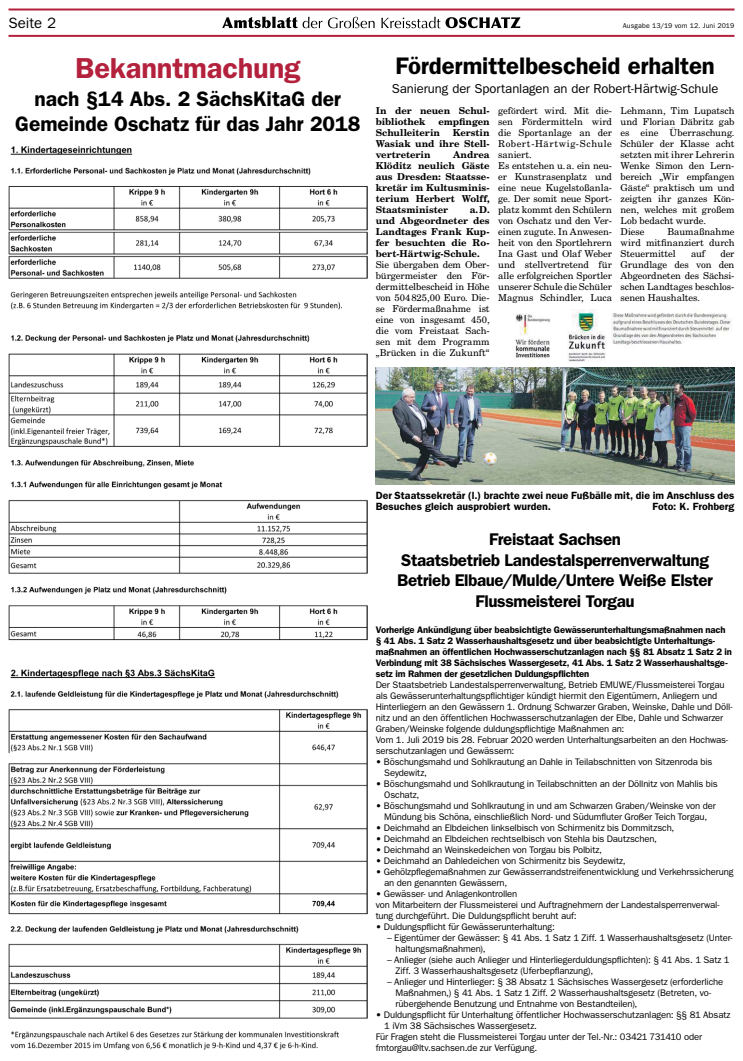
<style>
.page{position:relative;width:743px;height:1061px;background:#fff}
.page>*{position:absolute;margin:0;border:0;box-sizing:border-box;transform-origin:0 0}
.t1{font:600 29px "Franklin Gothic";letter-spacing:-.005em;color:#b3213c}
.t2{font:600 24px "Franklin Gothic";letter-spacing:-.005em;color:#000}
.t3{font:600 21px/25.2px "Franklin Gothic";letter-spacing:-.005em;color:#000;text-align:center}
.t4{font:600 17px/20.4px "Franklin Gothic";letter-spacing:-.025em;color:#000;text-align:center}
.t5{font:15px "Franklin Gothic";color:#000}
.t6{font:13px "Franklin Gothic";letter-spacing:-.005em;color:#000}
.t7{font:600 10.5px/11px "Franklin Gothic";letter-spacing:.005em;color:#000}
.t8{font:9.5px/11px "Franklin Gothic";letter-spacing:-.015em;color:#000}
.t9{font:9.5px/11px "New Century Schlbk";letter-spacing:-.005em;color:#000;text-align:justify}
.t10{font:600 9.5px/11px "Franklin Gothic";letter-spacing:-.015em;color:#000}
.t11{font:700 9.5px/11px "New Century Schlbk";letter-spacing:-.005em;color:#000;text-align:justify}
.t12{font:7px "Franklin Gothic";letter-spacing:.02em;color:#000}
</style>
<div class="page">
<svg style="left:222px;top:17px;width:298px;height:11px"></svg>
<hr style="left:9px;top:35px;width:725px;height:2px;background:#b3213c">
<hr style="left:9px;top:9px;width:725px;height:2px;background:#b3213c">
<img style="left:9px;top:146px;width:358px;height:494px">
<img style="left:9px;top:669px;width:358px;height:380px">
<img style="left:376px;top:367px;width:358px;height:117px">
<img style="left:515px;top:309px;width:216px;height:53px">
<h3 class="t5" style="left:9px;top:14px;width:49px">Seite 2</h3>
<p class="t12" style="left:623px;top:21px;width:113px">Ausgabe 13/19 vom 12. Juni 2019</p>
<h1 class="t1" style="left:75px;top:50px;width:227px">Bekanntmachung</h1>
<h3 class="t3" style="left:15px;top:86px;width:347px">nach §14 Abs. 2 SächsKitaG der<br>Gemeinde Oschatz für das Jahr 2018</h3>
<h2 class="t2" style="left:395px;top:51px;width:321px">Fördermittelbescheid erhalten</h2>
<h3 class="t6" style="left:392px;top:81px;width:328px">Sanierung der Sportanlagen an der Robert-Härtwig-Schule</h3>
<p class="t11" style="left:376px;top:105px;width:115px">In der neuen Schul&shy;bibliothek</p>
<p class="t11" style="left:376px;top:116px;width:115px;text-indent:63px">empfingen<br>Schulleiterin</p>
<p class="t11" style="left:376px;top:127px;width:115px;text-indent:77px">Kerstin Wasiak und ihre Stell&shy;vertreterin</p>
<p class="t11" style="left:376px;top:149px;width:115px;text-indent:77px">Andrea Klöditz neulich Gäste aus Dresden: Staatsse&shy;kretär im Kultusminis&shy;terium Herbert Wolff, Staatsminister</p>
<p class="t11" style="left:376px;top:204px;width:115px;text-indent:94px">a.D. und Abgeordneter des Landtages Frank Kup&shy;fer besuchten die Ro&shy;bert-Härtwig-Schule.</p>
<p class="t9" style="left:376px;top:259px;width:115px">Sie übergaben dem Ober&shy;bürgermeister den För&shy;dermittelbescheid in Höhe von 504825,00 Euro. Die&shy;se Fördermaßnahme ist eine von insgesamt 450, die vom Freistaat Sach&shy;sen mit dem Programm „Brücken in die Zukunft“</p>
<p class="t9" style="left:498px;top:105px;width:115px;text-align:left">gefördert wird. Mit die&shy;sen Fördermitteln wird die Sportanlage an der<br>Robert-Härtwig-Schule saniert.<br>Es entstehen u.a. ein neu&shy;er Kunstrasenplatz und eine neue Kugelstoßanla&shy;ge. Der somit neue Sport&shy;platz kommt den Schülern von Oschatz und den Ver&shy;einen zugute. In Anwesen&shy;heit von den Sportlehrern<br>Ina Gast und Olaf Weber und stellvertretend für alle erfolgreichen Sportler unserer Schule die Schüler<br>Magnus Schindler, Luca</p>
<p class="t9" style="left:620px;top:105px;width:115px;text-align:left">Lehmann, Tim Lupatsch und Florian Däbritz gab es eine Überraschung.<br>Schüler der Klasse acht setzten mit ihrer Lehrerin<br>Wenke Simon den Lern&shy;bereich „Wir empfangen<br>Gäste“ praktisch um und zeigten ihr ganzes Kön&shy;nen, welches mit großem<br>Lob bedacht wurde.<br>Diese</p>
<p class="t9" style="left:620px;top:226px;width:115px;text-indent:47px">Baumaßnahme wird mitfinanziert durch Steuermittel</p>
<p class="t9" style="left:620px;top:248px;width:115px;text-indent:100px">der Grundlage des von den Abgeordneten des Sächsi&shy;schen Landtages beschlos&shy;senen Haushaltes.</p>
<p class="t9" style="left:691px;top:248px;width:16px">auf</p>
<p class="t7" style="left:376px;top:490px;width:360px">Der Staatssekretär (l.) brachte zwei neue Fußbälle mit, die im Anschluss des<br>Besuches gleich ausprobiert wurden.</p>
<p class="t7" style="left:652px;top:501px;width:84px">Foto: K. Frohberg</p>
<h3 class="t4" style="left:397px;top:529px;width:317px">Freistaat Sachsen<br>Staatsbetrieb Landestalsperrenverwaltung Betrieb Elbaue/Mulde/Untere Weiße Elster Flussmeisterei Torgau</h3>
<p class="t10" style="left:376px;top:623px;width:358px">Vorherige Ankündigung über beabsichtigte Gewässerunterhaltungsmaßnahmen nach § 41 Abs. 1 Satz 2 Wasserhaushaltsgesetz und über beabsichtigte Unterhaltungs&shy;maßnahmen an öffentlichen Hochwasserschutzanlagen nach §§ 81 Absatz 1 Satz 2 in Verbindung mit 38 Sächsisches Wassergesetz, 41 Abs. 1 Satz 2 Wasserhaushaltsge&shy;setz im Rahmen der gesetzlichen Duldungspflichten</p>
<p class="t8" style="left:376px;top:678px;width:358px">Der Staatsbetrieb Landestalsperrenverwaltung, Betrieb EMUWE/Flussmeisterei Torgau als Gewässerunterhaltungspflichtiger kündigt hiermit den Eigentümern, Anliegern und Hinterliegern an den Gewässern 1. Ordnung Schwarzer Graben, Weinske, Dahle und Döll&shy;nitz und an den öffentlichen Hochwasserschutzanlagen der Elbe, Dahle und Schwarzer Graben/Weinske folgende duldungspflichtige Maßnahmen an:<br>Vom 1. Juli 2019 bis 28. Februar 2020 werden Unterhaltungsarbeiten an den Hochwas&shy;serschutzanlagen und Gewässern:</p>
<p class="t8" style="left:384px;top:755px;width:329px;text-indent:-9px">• Böschungsmahd und Sohlkrautung an Dahle in Teilabschnitten von Sitzenroda bis<br>Seydewitz,</p>
<p class="t8" style="left:384px;top:777px;width:335px;text-indent:-9px">• Böschungsmahd und Sohlkrautung in Teilabschnitten an der Döllnitz von Mahlis bis<br>Oschatz,</p>
<p class="t8" style="left:376px;top:799px;width:341px;text-align:center">• Böschungsmahd und Sohlkrautung in und am Schwarzen Graben/Weinske von der<br>Mündung bis Schöna, einschließlich Nord- und Südumfluter Großer Teich Torgau,</p>
<p class="t8" style="left:376px;top:821px;width:300px">• Deichmahd an Elbdeichen linkselbisch von Schirmenitz bis Dommitzsch,</p>
<p class="t8" style="left:376px;top:832px;width:283px">• Deichmahd an Elbdeichen rechtselbisch von Stehla bis Dautzschen,</p>
<p class="t8" style="left:376px;top:843px;width:228px">• Deichmahd an Weinskedeichen von Torgau bis Polbitz,</p>
<p class="t8" style="left:376px;top:854px;width:251px">• Deichmahd an Dahledeichen von Schirmenitz bis Seydewitz,</p>
<p class="t8" style="left:384px;top:865px;width:351px;text-indent:-9px">• Gehölzpflegemaßnahmen zur Gewässerrandstreifenentwicklung und Verkehrssicherung an den genannten Gewässern,</p>
<p class="t8" style="left:376px;top:887px;width:345px">• Gewässer- und Anlagenkontrollen<br>von Mitarbeitern der Flussmeisterei und Auftragnehmern der Landestalsperrenverwal&shy;tung durchgeführt. Die Duldungspflicht beruht auf:</p>
<p class="t8" style="left:376px;top:920px;width:181px">• Duldungspflicht für Gewässerunterhaltung:</p>
<p class="t8" style="left:395px;top:931px;width:338px;text-indent:-9px">– Eigentümer der Gewässer: § 41 Abs. 1 Satz 1 Ziff. 1 Wasserhaushaltsgesetz (Unter&shy;haltungsmaßnahmen),</p>
<p class="t8" style="left:395px;top:953px;width:335px;text-indent:-9px">– Anlieger (siehe auch Anlieger und Hinterliegerduldungspflichten): § 41 Abs. 1 Satz 1<br>Ziff. 3 Wasserhaushaltsgesetz (Uferbepflanzung),</p>
<p class="t8" style="left:395px;top:975px;width:329px;text-indent:-9px">– Anlieger und Hinterlieger: § 38 Absatz 1 Sächsisches Wassergesetz (erforderliche<br>Maßnahmen,) § 41 Abs. 1 Satz 1 Ziff. 2 Wasserhaushaltsgesetz (Betreten, vo&shy;rübergehende Benutzung und Entnahme von Bestandteilen),</p>
<p class="t8" style="left:376px;top:1008px;width:356px">• Duldungspflicht für Unterhaltung öffentlicher Hochwasserschutzanlagen: §§ 81 Absatz</p>
<p class="t8" style="left:384px;top:1019px;width:154px">1 iVm 38 Sächsisches Wassergesetz.</p>
<p class="t8" style="left:376px;top:1030px;width:328px">Für Fragen steht die Flussmeisterei Torgau unter der Tel.-Nr.: 03421 731410 oder</p>
<p class="t8" style="left:376px;top:1041px;width:163px">fmtorgau@ltv.sachsen.de zur Verfügung.</p>
</div>
